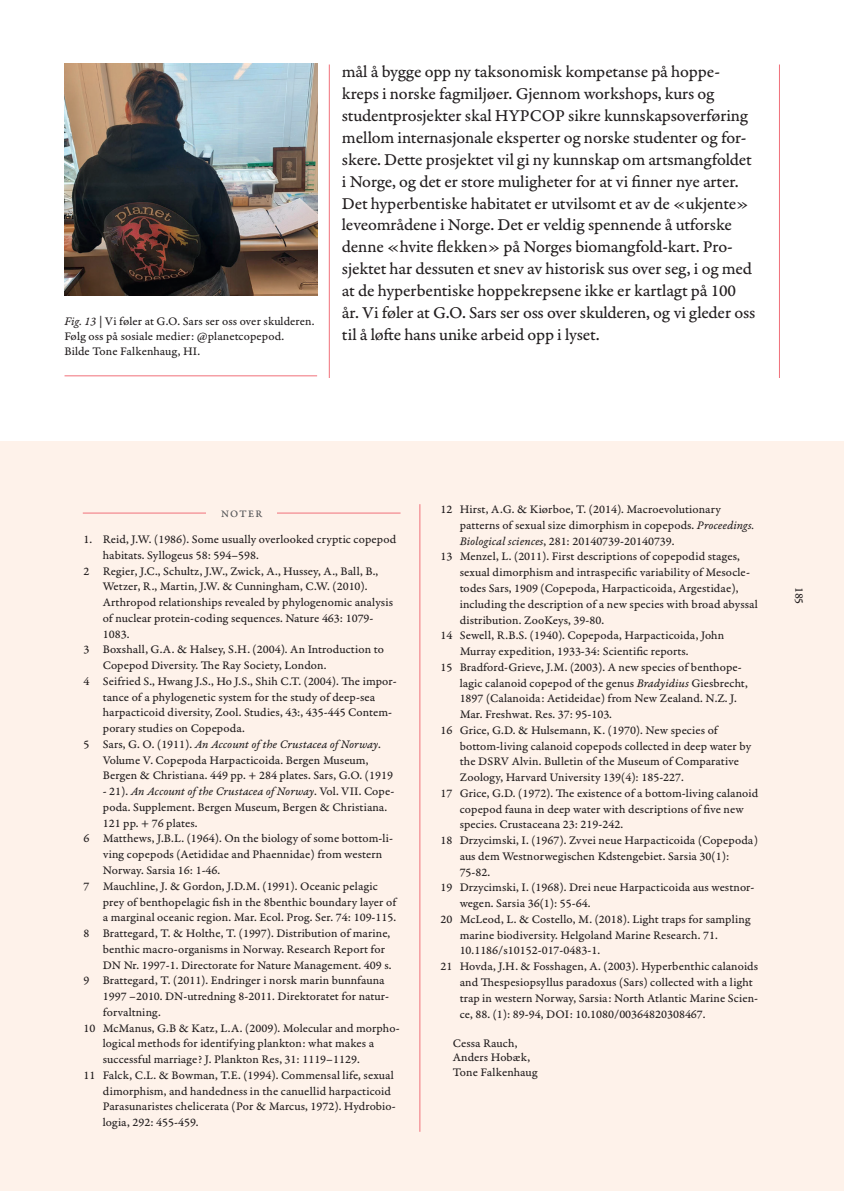
<style>
.page{position:relative;width:844px;height:1191px;background:#fff}
.page>*{position:absolute;margin:0;border:0;box-sizing:border-box;transform-origin:0 0}
.t1{font:17.5px/21.9px "Garamond Premr Pro Capt";letter-spacing:-.01em;color:#231f20}
.t2{font:12.25px/14.5px "Garamond Premr Pro Capt";color:#231f20}
.t3{font:12.25px "Garamond Premr Pro It Capt";letter-spacing:-.005em;color:#231f20}
.t4{font:10.5px "Garamond Premr Pro Med Capt";letter-spacing:.115em;color:#57585a}
.s1{font-family:"Garamond Premr Pro It Capt"}
.s2{font-family:"Garamond Premr Pro Capt"}
</style>
<div class="page">
<hr style="left:329px;top:64px;width:1px;height:1067px;background:#f1707a">
<hr style="left:779px;top:64px;width:1px;height:1067px;background:#f1707a">
<div style="left:50px;top:378px;width:742px;height:776px;background:#fff"></div>
<div style="left:0;top:441px;width:843px;height:750px;background:#fef2ea"></div>
<hr style="left:419px;top:504px;width:1px;height:627px;background:#f1707a">
<hr style="left:83px;top:513px;width:317px;height:1px;background:#f1707a">
<div style="left:206px;top:506px;width:71px;height:16px;background:#fef2ea"></div>
<img style="left:64px;top:63px;width:253px;height:233px">
<hr style="left:64px;top:375px;width:253px;height:1px;background:#f1707a">
<p class="t2" style="left:64px;top:314px;width:251px"><span class="s1">Fig. 13 |</span> Vi føler at G.O. Sars ser oss over skulderen.<br>Følg oss på sosiale medier: @planetcopepod.<br>Bilde Tone Falkenhaug, HI.</p>
<p class="t1" style="left:342px;top:61px;width:415px">mål å bygge opp ny taksonomisk kompetanse på hoppe&shy;kreps i norske fagmiljøer. Gjennom workshops, kurs og studentprosjekter skal HYPCOP sikre kunnskapsoverføring mellom internasjonale eksperter og norske studenter og for&shy;skere. Dette prosjektet vil gi ny kunnskap om artsmangfoldet i Norge, og det er store muligheter for at vi finner nye arter.<br>Det hyperbentiske habitatet er utvilsomt et av de «ukjente» leveområdene i Norge. Det er veldig spennende å utforske denne «hvite flekken» på Norges biomangfold-kart. Pro&shy;sjektet har dessuten et snev av historisk sus over seg, i og med at de hyperbentiske hoppekrepsene ikke er kartlagt på 100 år. Vi føler at G.O. Sars ser oss over skulderen, og vi gleder oss til å løfte hans unike arbeid opp i lyset.</p>
<p class="t4" style="left:221px;top:507px;width:43px">NOTER</p>
<p class="t2" style="left:83px;top:532px;width:314px">1. Reid, J.W. (1986). Some usually overlooked cryptic copepod</p>
<p class="t2" style="left:103px;top:548px;width:157px">habitats. Syllogeus 58: 594–598.</p>
<p class="t2" style="left:83px;top:564px;width:296px">2 Regier, J.C., Schultz, J.W., Zwick, A., Hussey, A., Ball, B.,</p>
<p class="t2" style="left:103px;top:579px;width:266px">Wetzer, R., Martin, J.W. &amp; Cunningham, C.W. (2010).</p>
<p class="t2" style="left:103px;top:595px;width:292px">Arthropod relationships revealed by phylogenomic analysis</p>
<p class="t2" style="left:103px;top:611px;width:272px">of nuclear protein-coding sequences. Nature 463: 1079-</p>
<p class="t2" style="left:103px;top:627px;width:28px">1083.</p>
<p class="t2" style="left:83px;top:642px;width:302px">3 Boxshall, G.A. &amp; Halsey, S.H. (2004). An Introduction to</p>
<p class="t2" style="left:103px;top:658px;width:225px">Copepod Diversity. The Ray Society, London.</p>
<p class="t2" style="left:83px;top:674px;width:315px">4 Seifried S., Hwang J.S., Ho J.S., Shih C.T. (2004). The impor-</p>
<p class="t2" style="left:103px;top:690px;width:274px">tance of a phylogenetic system for the study of deep-sea</p>
<p class="t2" style="left:103px;top:705px;width:291px">harpacticoid diversity, Zool. Studies, 43:, 435-445 Contem-</p>
<p class="t2" style="left:103px;top:721px;width:143px">porary studies on Copepoda.</p>
<p class="t3" style="left:83px;top:737px;width:299px"><span class="s2">5 Sars, G. O. (1911).</span> An Account of the Crustacea of Norway<span class="s2">.</span></p>
<p class="t2" style="left:103px;top:752px;width:291px;line-height:15.8px">Volume V. Copepoda Harpacticoida. Bergen Museum,<br>Bergen &amp; Christiana. 449 pp. + 284 plates. Sars, G.O. (1919</p>
<p class="t3" style="left:103px;top:784px;width:293px"><span class="s2">- 21).</span> An Account of the Crustacea of Norway<span class="s2">. Vol. VII. Cope-</span></p>
<p class="t2" style="left:103px;top:800px;width:286px">poda. Supplement. Bergen Museum, Bergen &amp; Christiana.</p>
<p class="t2" style="left:103px;top:816px;width:96px">121 pp. + 76 plates.</p>
<p class="t2" style="left:83px;top:831px;width:311px">6 Matthews, J.B.L. (1964). On the biology of some bottom-li-</p>
<p class="t2" style="left:103px;top:847px;width:281px">ving copepods (Aetididae and Phaennidae) from western</p>
<p class="t2" style="left:103px;top:863px;width:119px">Norway. Sarsia 16: 1-46.</p>
<p class="t2" style="left:83px;top:879px;width:296px">7 Mauchline, J. &amp; Gordon, J.D.M. (1991). Oceanic pelagic</p>
<p class="t2" style="left:103px;top:894px;width:295px">prey of benthopelagic fish in the 8benthic boundary layer of</p>
<p class="t2" style="left:103px;top:910px;width:295px">a marginal oceanic region. Mar. Ecol. Prog. Ser. 74: 109-115.</p>
<p class="t2" style="left:83px;top:926px;width:308px">8 Brattegard, T. &amp; Holthe, T. (1997). Distribution of marine,</p>
<p class="t2" style="left:103px;top:942px;width:284px">benthic macro-organisms in Norway. Research Report for</p>
<p class="t2" style="left:103px;top:958px;width:290px">DN Nr. 1997-1. Directorate for Nature Management. 409 s.</p>
<p class="t2" style="left:83px;top:973px;width:303px">9 Brattegard, T. (2011). Endringer i norsk marin bunnfauna</p>
<p class="t2" style="left:103px;top:989px;width:287px">1997 –2010. DN-utredning 8-2011. Direktoratet for natur-</p>
<p class="t2" style="left:103px;top:1005px;width:59px">forvaltning.</p>
<p class="t2" style="left:83px;top:1021px;width:318px">10 McManus, G.B &amp; Katz, L.A. (2009). Molecular and morpho-</p>
<p class="t2" style="left:103px;top:1036px;width:273px">logical methods for identifying plankton: what makes a</p>
<p class="t2" style="left:103px;top:1052px;width:258px">successful marriage? J. Plankton Res, 31: 1119–1129.</p>
<p class="t2" style="left:83px;top:1068px;width:312px">11 Falck, C.L. &amp; Bowman, T.E. (1994). Commensal life, sexual</p>
<p class="t2" style="left:103px;top:1084px;width:289px">dimorphism, and handedness in the canuellid harpacticoid</p>
<p class="t2" style="left:103px;top:1099px;width:294px">Parasunaristes chelicerata (Por &amp; Marcus, 1972). Hydrobio-</p>
<p class="t2" style="left:103px;top:1115px;width:97px">logia, 292: 455-459.</p>
<p class="t2" style="left:440px;top:502px;width:282px">12 Hirst, A.G. &amp; Kiørboe, T. (2014). Macroevolutionary</p>
<p class="t2" style="left:459px;top:518px;width:296px">patterns of sexual size dimorphism in copepods. <span class="s1">Proceedings.</span></p>
<p class="t2" style="left:459px;top:534px;width:216px"><span class="s1">Biological sciences</span>, 281: 20140739-20140739.</p>
<p class="t2" style="left:440px;top:550px;width:301px">13 Menzel, L. (2011). First descriptions of copepodid stages,</p>
<p class="t2" style="left:459px;top:565px;width:292px">sexual dimorphism and intraspecific variability of Mesocle-</p>
<p class="t2" style="left:459px;top:581px;width:280px">todes Sars, 1909 (Copepoda, Harpacticoida, Argestidae),</p>
<p class="t2" style="left:459px;top:597px;width:299px">including the description of a new species with broad abyssal</p>
<p class="t2" style="left:459px;top:613px;width:146px">distribution. ZooKeys, 39-80.</p>
<p class="t2" style="left:440px;top:628px;width:285px">14 Sewell, R.B.S. (1940). Copepoda, Harpacticoida, John</p>
<p class="t2" style="left:459px;top:644px;width:230px">Murray expedition, 1933-34: Scientific reports.</p>
<p class="t2" style="left:440px;top:660px;width:303px">15 Bradford-Grieve, J.M. (2003). A new species of benthope-</p>
<p class="t2" style="left:459px;top:676px;width:290px">lagic calanoid copepod of the genus <span class="s1">Bradyidius</span> Giesbrecht,</p>
<p class="t2" style="left:459px;top:691px;width:279px">1897 (Calanoida: Aetideidae) from New Zealand. N.Z. J.</p>
<p class="t2" style="left:459px;top:707px;width:154px">Mar. Freshwat. Res. 37: 95-103.</p>
<p class="t2" style="left:440px;top:723px;width:279px">16 Grice, G.D. &amp; Hulsemann, K. (1970). New species of</p>
<p class="t2" style="left:459px;top:739px;width:293px">bottom-living calanoid copepods collected in deep water by</p>
<p class="t2" style="left:459px;top:754px;width:281px">the DSRV Alvin. Bulletin of the Museum of Comparative</p>
<p class="t2" style="left:459px;top:770px;width:226px">Zoology, Harvard University 139(4): 185-227.</p>
<p class="t2" style="left:440px;top:786px;width:319px">17 Grice, G.D. (1972). The existence of a bottom-living calanoid</p>
<p class="t2" style="left:459px;top:802px;width:285px">copepod fauna in deep water with descriptions of five new</p>
<p class="t2" style="left:459px;top:817px;width:165px">species. Crustaceana 23: 219-242.</p>
<p class="t2" style="left:440px;top:833px;width:319px">18 Drzycimski, I. (1967). Zvvei neue Harpacticoida (Copepoda)</p>
<p class="t2" style="left:459px;top:849px;width:271px">aus dem Westnorwegischen Kdstengebiet. Sarsia 30(1):</p>
<p class="t2" style="left:459px;top:865px;width:32px">75-82.</p>
<p class="t2" style="left:440px;top:880px;width:315px">19 Drzycimski, I. (1968). Drei neue Harpacticoida aus westnor-</p>
<p class="t2" style="left:459px;top:896px;width:132px">wegen. Sarsia 36(1): 55-64.</p>
<p class="t2" style="left:440px;top:912px;width:312px">20 McLeod, L. &amp; Costello, M. (2018). Light traps for sampling</p>
<p class="t2" style="left:459px;top:928px;width:259px">marine biodiversity. Helgoland Marine Research. 71.</p>
<p class="t2" style="left:459px;top:943px;width:142px">10.1186/s10152-017-0483-1.</p>
<p class="t2" style="left:440px;top:959px;width:319px">21 Hovda, J.H. &amp; Fosshagen, A. (2003). Hyperbenthic calanoids</p>
<p class="t2" style="left:459px;top:975px;width:294px">and Thespesiopsyllus paradoxus (Sars) collected with a light</p>
<p class="t2" style="left:459px;top:991px;width:300px">trap in western Norway, Sarsia: North Atlantic Marine Scien-</p>
<p class="t2" style="left:459px;top:1006px;width:247px">ce, 88. (1): 89-94, DOI: 10.1080/00364820308467.</p>
<p class="t2" style="left:452px;top:1035px;width:86px">Cessa Rauch,<br>Anders Hobæk,<br>Tone Falkenhaug</p>
<p class="t2" style="left:805px;top:586px;width:19px;rotate:90deg">185</p>
</div>
